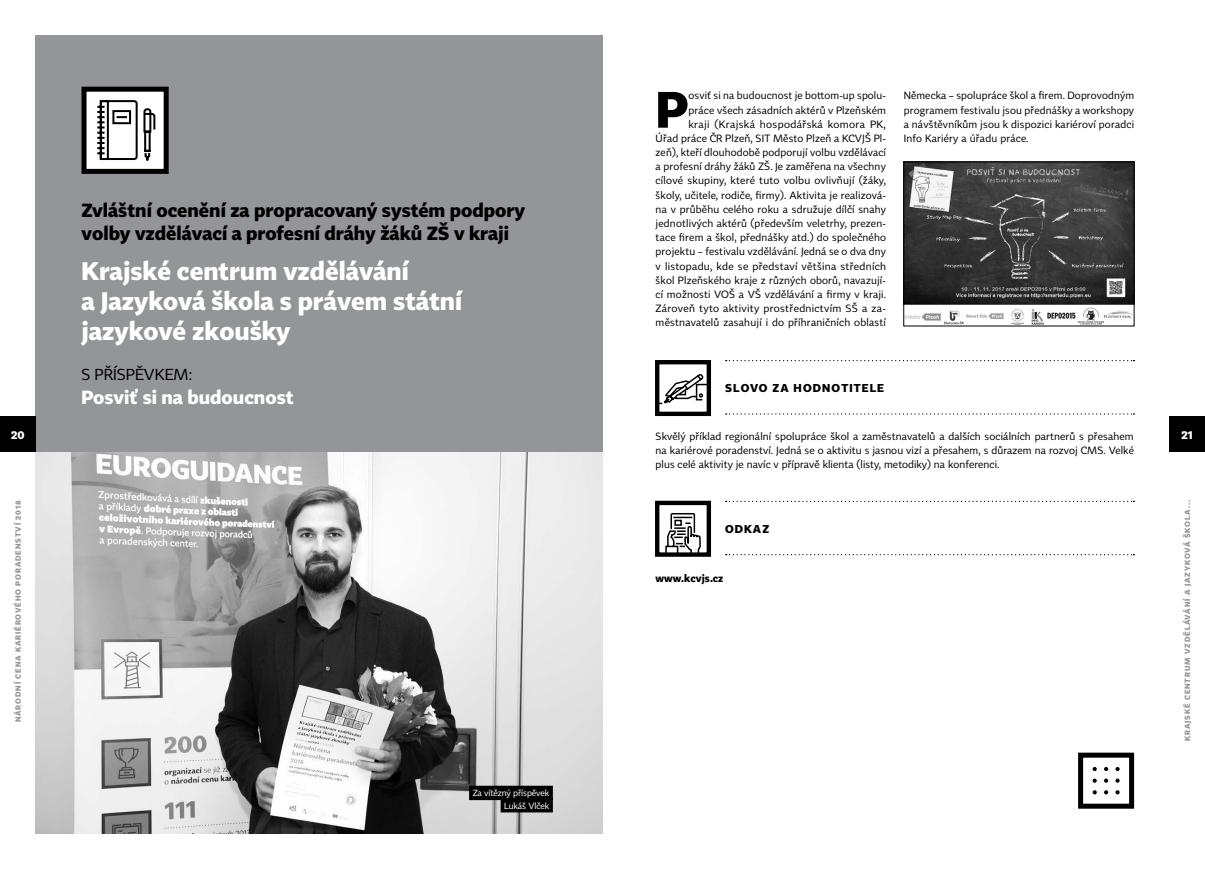
<style>
.page{position:relative;width:1205px;height:869px;background:#fff}
.page>*{position:absolute;margin:0;border:0;box-sizing:border-box;transform-origin:0 0}
.t1{font:700 50.25px "Tabac Sans";color:#000}
.t2{font:700 25px/30px "Tabac Sans";color:#fff}
.t3{font:700 18.75px/22.5px "Tabac Sans";color:#000}
.t4{font:700 18.75px "Tabac Sans";color:#fff}
.t5{font:15.62px "Tabac Sans";color:#000}
.t6{font:700 11.25px "Tabac Sans";color:#000}
.t7{font:700 11.25px "Tabac Sans";color:#fff}
.t8{font:10.38px/14.1px "Tabac Sans";letter-spacing:.02em;color:#000;text-align:justify}
.t9{font:700 10.38px "Tabac Sans";letter-spacing:.005em;color:#000}
.t10{font:8.75px/12.2px "Tabac Sans";letter-spacing:-.01em;color:#fff;text-align:right}
.t11{font:700 7.5px "Tabac Sans";letter-spacing:.12em;color:#939598}
</style>
<div class="page">
<img style="left:35px;top:452px;width:567px;height:381px">
<div style="left:35px;top:35px;width:567px;height:417px;background:#939598"></div>
<div style="left:1078px;top:752px;width:56px;height:56px;border:5px solid #000"></div>
<svg style="left:1092px;top:790px;width:5px;height:4px"></svg>
<svg style="left:1104px;top:790px;width:4px;height:4px"></svg>
<svg style="left:1115px;top:790px;width:4px;height:4px"></svg>
<svg style="left:1092px;top:778px;width:5px;height:4px"></svg>
<svg style="left:1104px;top:778px;width:4px;height:4px"></svg>
<svg style="left:1115px;top:778px;width:4px;height:4px"></svg>
<svg style="left:1092px;top:767px;width:5px;height:3px"></svg>
<svg style="left:1104px;top:767px;width:4px;height:3px"></svg>
<svg style="left:726px;top:360px;width:408px;height:1px"></svg>
<svg style="left:726px;top:500px;width:408px;height:1px"></svg>
<svg style="left:726px;top:413px;width:408px;height:1px"></svg>
<svg style="left:726px;top:554px;width:408px;height:1px"></svg>
<div style="left:84px;top:89px;width:82px;height:82px;background:#fff"></div>
<div style="left:81px;top:87px;width:88px;height:87px;border:5px solid #000"></div>
<div style="left:469px;top:785px;width:84px;height:14px;background:#000"></div>
<div style="left:501px;top:797px;width:52px;height:15px;background:#000"></div>
<div style="left:655px;top:500px;width:56px;height:56px;border:4px solid #000"></div>
<svg style="left:664px;top:513px;width:37px;height:42px"></svg>
<div style="left:655px;top:360px;width:56px;height:56px;border:4px solid #000"></div>
<svg style="left:657px;top:372px;width:52px;height:34px"></svg>
<svg style="left:97px;top:100px;width:59px;height:61px"></svg>
<img style="left:905px;top:164px;width:227px;height:160px">
<div style="left:903px;top:162px;width:231px;height:164px;border:1px solid #000"></div>
<div style="left:1169px;top:416px;width:36px;height:36px;background:#000"></div>
<div style="left:0;top:416px;width:35px;height:36px;background:#000"></div>
<h3 class="t3" style="left:81px;top:199px;width:445px">Zvláštní ocenění za propracovaný systém podpory volby vzdělávací a profesní dráhy žáků ZŠ v kraji</h3>
<h2 class="t2" style="left:81px;top:256px;width:382px">Krajské centrum vzdělávání<br>a Jazyková škola s právem státní jazykové zkoušky</h2>
<h3 class="t5" style="left:81px;top:364px;width:75px">S přísp ěvkem</h3>
<h3 class="t5" style="left:189px;top:364px;width:5px">:</h3>
<h3 class="t4" style="left:81px;top:385px;width:214px">Posviť si na budoucnost</h3>
<p class="t8" style="left:656px;top:89px;width:232px;text-align:right">osviť si na budoucnost je bottom-up spolu-<br>práce všech zásadních aktérů v Plzeňském<br>kraji (Krajská hospodářská komora PK,<br>Úřad práce ČR Plzeň, SIT Město Plzeň a KCVJŠ Pl&shy;zeň), kteří dlouhodobě podporují volbu vzdělávací a profesní dráhy žáků ZŠ. Je zaměřena na všechny cílové skupiny, které tuto volbu ovlivňují (žáky, školy, učitele, rodiče, firmy). Aktivita je realizová&shy;na v průběhu celého roku a sdružuje dílčí snahy jednotlivých aktérů (především veletrhy, prezen&shy;tace firem a škol, přednášky atd.) do společného projektu – festivalu vzdělávání. Jedná se o dva dny v listopadu, kde se představí většina středních škol Plzeňského kraje z různých oborů, navazují&shy;cí možnosti VOŠ a VŠ vzdělávání a firmy v kraji.<br>Zároveň tyto aktivity prostřednictvím SŠ a za&shy;městnavatelů zasahují i do příhraničních oblastí</p>
<h1 class="t1" style="left:656px;top:78px;width:34px">P</h1>
<p class="t8" style="left:904px;top:89px;width:232px">Německa – spolupráce škol a firem. Doprovodným programem festivalu jsou přednášky a workshopy a návštěvníkům jsou k dispozici kariéroví poradci Info Kariéry a úřadu práce.</p>
<p class="t6" style="left:725px;top:381px;width:18px">Slovo</p>
<p class="t6" style="left:772px;top:381px;width:31px">za hodnotitele</p>
<p class="t7" style="left:11px;top:427px;width:15px">20</p>
<p class="t7" style="left:1181px;top:427px;width:13px">21</p>
<p class="t8" style="left:656px;top:429px;width:480px">Skvělý příklad regionální spolupráce škol a zaměstnavatelů a dalších sociálních partnerů s přesahem na kariérové poradenství. Jedná se o aktivitu s jasnou vizí a přesahem, s důrazem na rozvoj CMS. Velké plus celé aktivity je navíc v přípravě klienta (listy, metodiky) na konferenci.</p>
<p class="t11" style="left:13px;top:722px;width:224px;rotate:-90deg">NÁRODNÍ CENA KARIÉROVÉHO PORADENSTVÍ 2018</p>
<p class="t10" style="left:473px;top:786px;width:78px">Za vítězný příspěvek<br>Lukáš Vlček</p>
<p class="t6" style="left:725px;top:521px;width:10px">odkaz</p>
<p class="t9" style="left:656px;top:571px;width:69px">www.kcvjs.cz</p>
<p class="t11" style="left:1183px;top:741px;width:243px;rotate:-90deg">Krajské centrum vzdělávání a Jazyková škola...</p>
</div>
